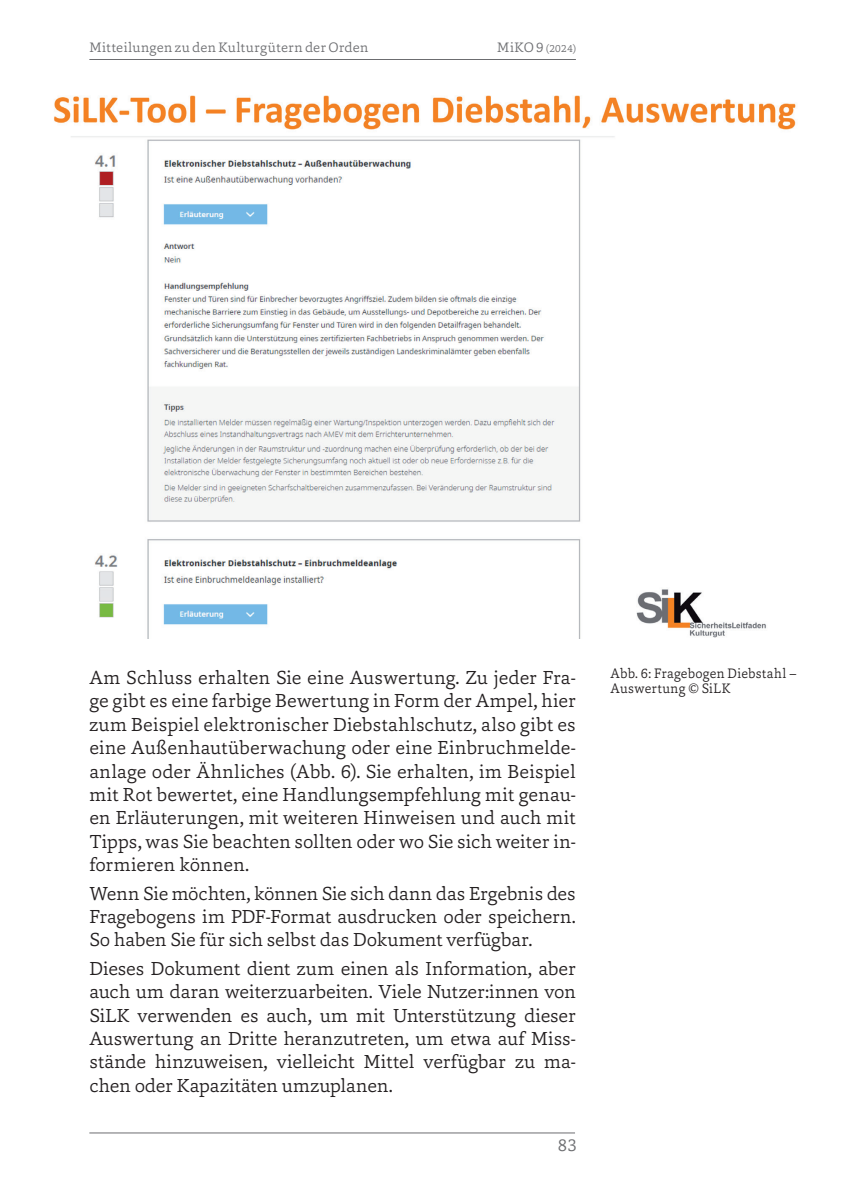
<style>
.page{position:relative;width:844px;height:1191px;background:#fff}
.page>*{position:absolute;margin:0;border:0;box-sizing:border-box;transform-origin:0 0}
.t1{font:300 19.25px/23.4px "Capita";color:#231f20;text-align:justify}
.t2{font:300 17.5px "Capita";color:#6c6d70}
.t3{font:300 14px/15.8px "Capita";letter-spacing:.015em;color:#231f20;scale:.95 1}
.t4{font:300 14px "Capita";letter-spacing:.025em;color:#6c6d70}
.t5{font:300 10.5px "Capita";color:#6c6d70}
.s1{font-size:14px}
</style>
<div class="page">
<hr style="left:89px;top:1132px;width:486px;height:1px;background:#6c6d70">
<hr style="left:89px;top:59px;width:486px;height:1px;background:#6c6d70">
<img style="left:53px;top:95px;width:743px;height:543px">
<p class="t4" style="left:89px;top:38px;width:281px">Mitteilungen zu den Kulturgütern der Orden</p>
<p class="t5" style="left:497px;top:41px;width:80px"><span class="s1">MiKO 9</span> (2024)</p>
<p class="t1" style="left:89px;top:665px;width:488px">Am Schluss erhalten Sie eine Auswertung. Zu jeder Fra&shy;ge gibt es eine farbige Bewertung in Form der Ampel, hier zum Beispiel elektronischer Diebstahlschutz, also gibt es eine Außenhautüberwachung oder eine Einbruchmelde&shy;anlage oder Ähnliches (Abb. 6). Sie erhalten, im Beispiel mit Rot bewertet, eine Handlungsempfehlung mit genau&shy;en Erläuterungen, mit weiteren Hinweisen und auch mit Tipps, was Sie beachten sollten oder wo Sie sich weiter in&shy;formieren können.</p>
<p class="t1" style="left:89px;top:881px;width:488px">Wenn Sie möchten, können Sie sich dann das Ergebnis des Fragebogens im PDF-Format ausdrucken oder speichern.<br>So haben Sie für sich selbst das Dokument verfügbar.</p>
<p class="t1" style="left:89px;top:956px;width:488px">Dieses Dokument dient zum einen als Information, aber auch um daran weiterzuarbeiten. Viele Nutzer:innen von SiLK verwenden es auch, um mit Unterstützung dieser Auswertung an Dritte heranzutreten, um etwa auf Miss&shy;stände hinzuweisen, vielleicht Mittel verfügbar zu ma&shy;chen oder Kapazitäten umzuplanen.</p>
<p class="t2" style="left:558px;top:1133px;width:20px">83</p>
<p class="t3" style="left:610px;top:664px;width:197px">Abb. 6: Fragebogen Diebstahl –<br>Auswertung © SiLK</p>
</div>
